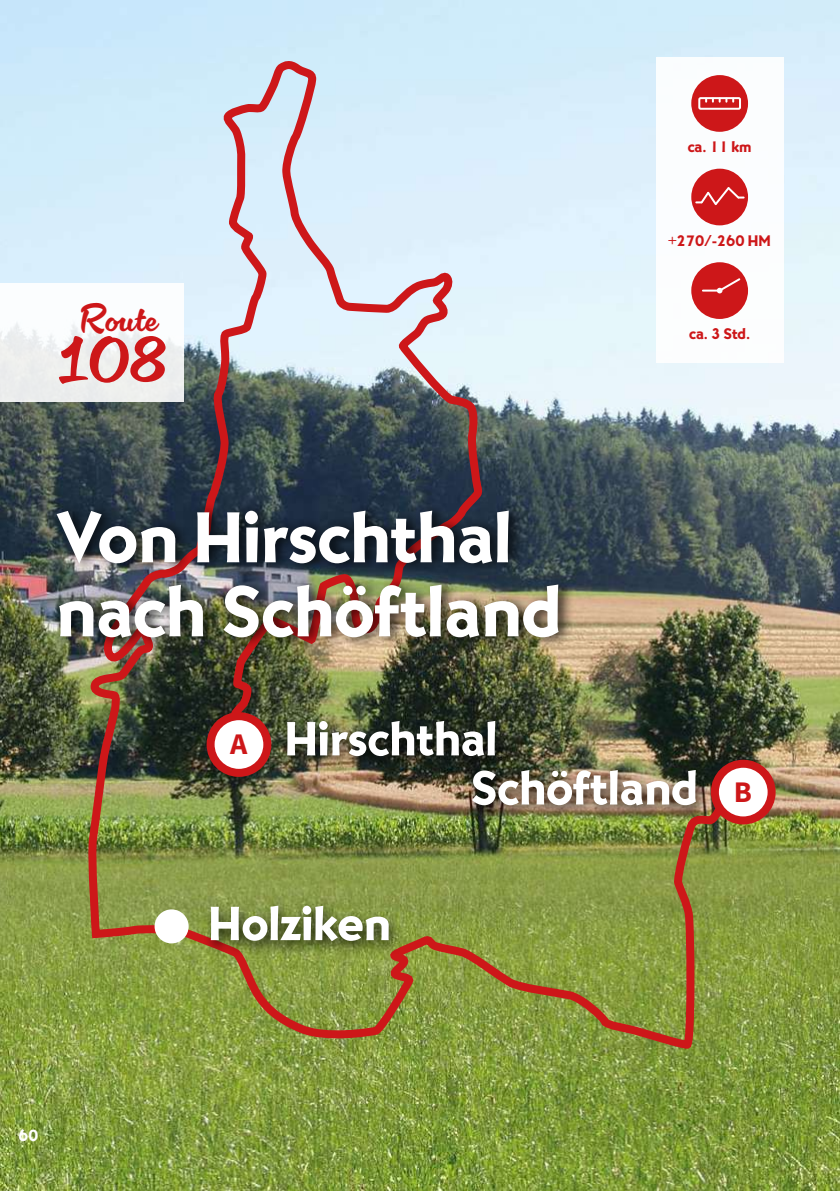
<style>
.page{position:relative;width:840px;height:1191px;background:#fff}
.page>*{position:absolute;margin:0;border:0;box-sizing:border-box;transform-origin:0 0}
.t1{font:74.8px/74px "Bernhard Got URW Hea";color:#fff}
.t2{font:69.6px "Cinema Script";color:#cd1719}
.t3{font:50px "Bernhard Got URW Hea";color:#fff}
.t4{font:41px "Cinema Script";color:#cd1719}
.t5{font:700 30px "Source Sans Pro";color:#cd1719}
.t6{font:17px "Bernhard Got URW Hea";color:#fff}
.t7{font:16px "Bernhard Got URW Hea";color:#cd1719}
.s1{font-family:"Source Sans Pro";font-weight:700;font-size:30px;color:#cd1719}
</style>
<div class="page">
<img style="left:0;top:0;width:839px;height:1191px">
<img style="left:88px;top:54px;width:647px;height:999px">
<div style="left:655px;top:57px;width:127px;height:305px;background:#fff"></div>
<div style="left:690px;top:262px;width:57px;height:57px;background:#cd1719;border-radius:50%"></div>
<svg style="left:702px;top:278px;width:39px;height:15px"></svg>
<div style="left:690px;top:168px;width:57px;height:58px;background:#cd1719;border-radius:50%"></div>
<svg style="left:695px;top:187px;width:48px;height:19px"></svg>
<div style="left:690px;top:75px;width:57px;height:57px;background:#cd1719;border-radius:50%"></div>
<svg style="left:705px;top:100px;width:28px;height:2px"></svg>
<div style="left:698px;top:97px;width:42px;height:13px;border:2px solid #fff"></div>
<svg style="left:210px;top:716px;width:57px;height:57px"></svg>
<div style="left:206px;top:712px;width:65px;height:65px;border:8px solid #cd1719;border-radius:50%"></div>
<svg style="left:714px;top:763px;width:57px;height:57px"></svg>
<div style="left:710px;top:759px;width:65px;height:65px;border:8px solid #cd1719;border-radius:50%"></div>
<div style="left:465px;top:765px;width:243px;height:57px;background:#000;opacity:.75"></div>
<div style="left:280px;top:715px;width:229px;height:57px;background:#000;opacity:.75"></div>
<div style="left:203px;top:900px;width:199px;height:57px;background:#000;opacity:.75"></div>
<div style="left:154px;top:909px;width:35px;height:34px;background:#fff;border-radius:50%"></div>
<div style="left:0;top:283px;width:184px;height:119px;background:linear-gradient(to right,#f2f4f4,#f4f6f6)"></div>
<div style="left:52px;top:502px;width:523px;height:148px;background:#000;opacity:.75"></div>
<p class="t7" style="left:687px;top:137px;width:65px">ca. 11 km</p>
<p class="t4" style="left:78px;top:294px;width:81px">Route</p>
<h2 class="t2" style="left:55px;top:318px;width:112px">108</h2>
<h1 class="t1" style="left:56px;top:503px;width:506px">Von Hirschthal nach Schöftland</h1>
<p class="t5" style="left:230px;top:723px;width:19px">A</p>
<p class="t3" style="left:284px;top:708px;width:214px">Hirschthal</p>
<p class="t7" style="left:668px;top:231px;width:104px">+270/-260 HM</p>
<p class="t7" style="left:688px;top:324px;width:62px">ca. 3 Std.</p>
<p class="t3" style="left:208px;top:893px;width:184px">Holziken</p>
<p class="t3" style="left:470px;top:757px;width:283px">Schöftland <span class="s1">B</span></p>
<p class="t6" style="left:18px;top:1124px;width:21px">60</p>
</div>
